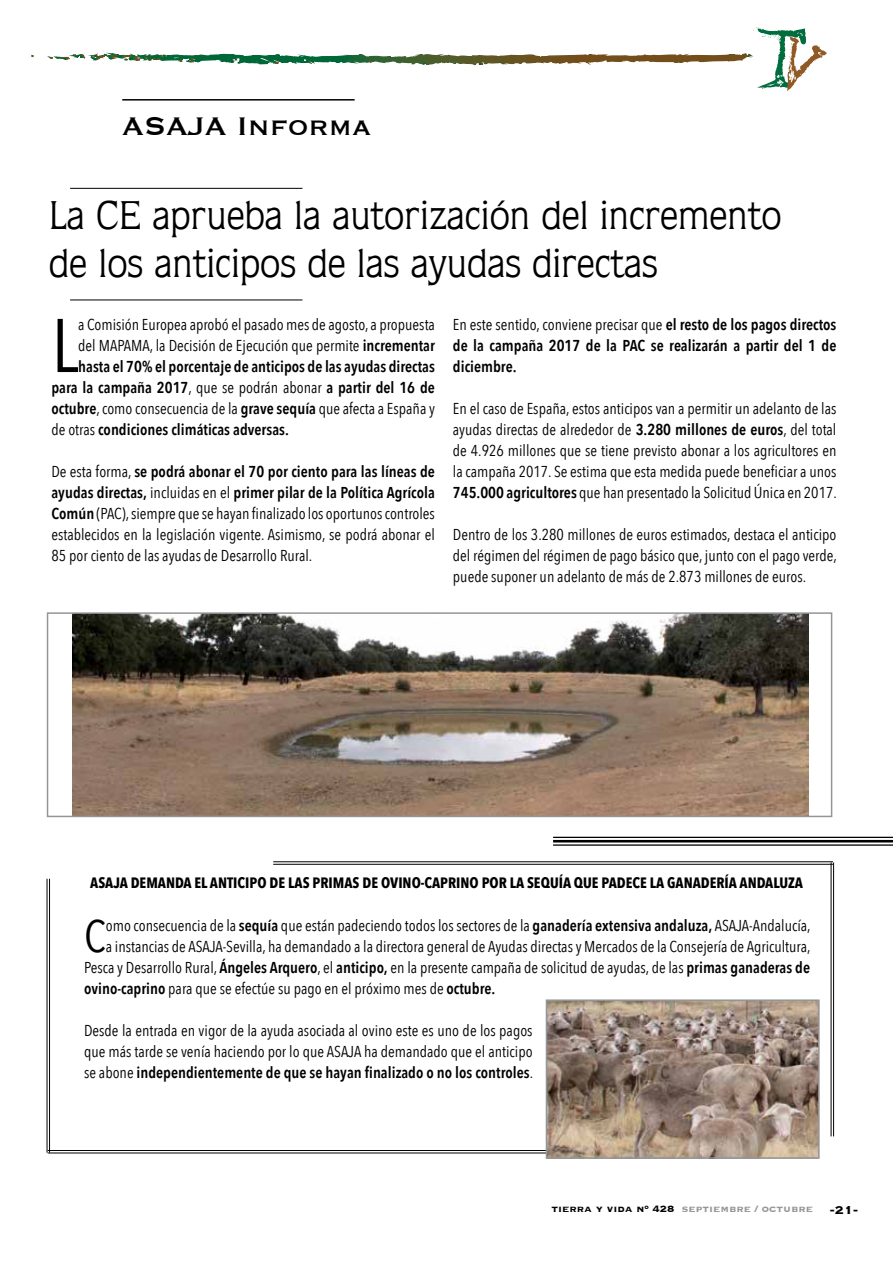
<style>
.page{position:relative;width:893px;height:1263px;background:#fff}
.page>*{position:absolute;margin:0;border:0;box-sizing:border-box;transform-origin:0 0}
.t1{font:75px "Avenir Next Condensed";color:#000}
.t2{font:45.45px "Avenir Next Condensed";color:#000}
.t3{font:40.5px/48px "Quorum Std";color:#000}
.t4{font:33px "Copperplate";color:#000}
.t5{font:15.75px/21px "Avenir Next Condensed";color:#000;text-align:justify}
.t6{font:600 15.75px/21px "Avenir Next Condensed";color:#000;text-align:justify}
.t7{font:700 15px "Avenir Next Condensed";color:#000}
.t8{font:700 12px "Copperplate";color:#939598}
.s1{font-weight:600}
.s2{font-weight:400}
.s3{color:#000}
.s4{font-size:15px;color:#000}
</style>
<div class="page">
<svg style="left:47px;top:27px;width:780px;height:65px"></svg>
<hr style="left:122px;top:99px;width:233px;height:2px;background:#000">
<hr style="left:553px;top:837px;width:340px;height:1px;background:#000">
<hr style="left:553px;top:840px;width:340px;height:2px;background:#000">
<hr style="left:553px;top:844px;width:340px;height:2px;background:#000">
<hr style="left:831px;top:862px;width:1px;height:274px;background:#000">
<hr style="left:833px;top:862px;width:1px;height:274px;background:#000">
<hr style="left:49px;top:879px;width:1px;height:274px;background:#000">
<hr style="left:47px;top:879px;width:1px;height:274px;background:#000">
<hr style="left:273px;top:861px;width:560px;height:1px;background:#000">
<hr style="left:273px;top:864px;width:560px;height:1px;background:#000">
<hr style="left:48px;top:1153px;width:559px;height:1px;background:#000">
<hr style="left:48px;top:1150px;width:559px;height:1px;background:#000">
<hr style="left:70px;top:188px;width:232px;height:1px;background:#000">
<hr style="left:70px;top:300px;width:232px;height:1px;background:#000">
<img style="left:73px;top:615px;width:735px;height:199px">
<div style="left:47px;top:612px;width:785px;height:205px;border:2px solid #939598"></div>
<img style="left:549px;top:1002px;width:268px;height:154px">
<div style="left:546px;top:999px;width:274px;height:160px;border:2px solid #939598"></div>
<h3 class="t4" style="left:122px;top:105px;width:250px">ASAJA Informa</h3>
<h3 class="t3" style="left:49px;top:191px;width:734px">La CE aprueba la autorización del incremento de los anticipos de las ayudas directas</h3>
<h1 class="t1" style="left:51px;top:282px;width:28px">L</h1>
<p class="t5" style="left:78px;top:313px;width:358px">a Comisión Europea aprobó el pasado mes de agosto, a propuesta</p>
<p class="t5" style="left:78px;top:334px;width:358px">del MAPAMA, la Decisión de Ejecución que permite <span class="s1">incrementar</span></p>
<p class="t6" style="left:78px;top:356px;width:358px">hasta el 70% el porcentaje de anticipos de las ayudas directas</p>
<p class="t6" style="left:51px;top:377px;width:385px">para la campaña 2017<span class="s2">, que se podrán abonar</span> a partir del 16 de</p>
<p class="t5" style="left:51px;top:397px;width:385px"><span class="s1">octubre</span>, como consecuencia de la <span class="s1">grave sequía</span> que afecta a España y</p>
<p class="t6" style="left:51px;top:419px;width:239px"><span class="s2">de otras</span> condiciones climáticas adversas.</p>
<p class="t5" style="left:51px;top:460px;width:385px">De esta forma, <span class="s1">se podrá abonar el 70 por ciento para las líneas de ayudas directas,</span> incluidas en el <span class="s1">primer pilar de la Política Agrícola Común</span> (PAC), siempre que se hayan finalizado los oportunos controles establecidos en la legislación vigente. Asimismo, se podrá abonar el 85 por ciento de las ayudas de Desarrollo Rural.</p>
<p class="t6" style="left:453px;top:314px;width:385px"><span class="s2">En este sentido, conviene precisar que</span> el resto de los pagos directos de la campaña 2017 de la PAC se realizarán a partir del 1 de diciembre.</p>
<p class="t5" style="left:453px;top:397px;width:385px">En el caso de España, estos anticipos van a permitir un adelanto de las ayudas directas de alrededor de <span class="s1">3.280 millones de euros</span>, del total de 4.926 millones que se tiene previsto abonar a los agricultores en la campaña 2017. Se estima que esta medida puede beneficiar a unos <span class="s1">745.000 agricultores</span> que han presentado la Solicitud Única en 2017.</p>
<p class="t5" style="left:453px;top:523px;width:385px">Dentro de los 3.280 millones de euros estimados, destaca el anticipo del régimen del régimen de pago básico que, junto con el pago verde, puede suponer un adelanto de más de 2.873 millones de euros.</p>
<p class="t7" style="left:90px;top:873px;width:78px">ASAJA DE MANDA</p>
<p class="t7" style="left:194px;top:873px;width:24px">EL ANTICIPO</p>
<p class="t7" style="left:270px;top:873px;width:121px">DELAS PRIMASDEOVINO</p>
<p class="t7" style="left:421px;top:873px;width:13px">-CAPRINO</p>
<p class="t7" style="left:482px;top:873px;width:9px">POR</p>
<p class="t7" style="left:510px;top:873px;width:101px">LA SEQUÍA QUE PADECE</p>
<p class="t7" style="left:650px;top:873px;width:26px">LA GANADERÍA</p>
<p class="t7" style="left:739px;top:873px;width:9px">ANDALUZA</p>
<h2 class="t2" style="left:84px;top:897px;width:23px">C</h2>
<p class="t5" style="left:106px;top:914px;width:706px">omo consecuencia de la <span class="s1">sequía</span> que están padeciendo todos los sectores de la <span class="s1">ganadería extensiva andaluza,</span> ASAJA-Andalucía,</p>
<p class="t5" style="left:106px;top:935px;width:706px">a instancias de ASAJA-Sevilla, ha demandado a la directora general de Ayudas directas y Mercados de la Consejería de Agricultura,</p>
<p class="t5" style="left:84px;top:956px;width:728px">Pesca y Desarrollo Rural, <span class="s1">Ángeles Arquero</span>, el <span class="s1">anticipo,</span> en la presente campaña de solicitud de ayudas, de las <span class="s1">primas ganaderas de</span></p>
<p class="t5" style="left:84px;top:977px;width:413px"><span class="s1">ovino-caprino</span> para que se efectúe su pago en el próximo mes de <span class="s1">octubre.</span></p>
<p class="t5" style="left:84px;top:1019px;width:450px">Desde la entrada en vigor de la ayuda asociada al ovino este es uno de los pagos que más tarde se venía haciendo por lo que ASAJA ha demandado que el anticipo se abone <span class="s1">independientemente de que se hayan finalizado o no los controles</span>.</p>
<p class="t8" style="left:551px;top:1201px;width:308px"><span class="s3">tierra y vida nº 428</span> septiembre / octubre <span class="s4">-21-</span></p>
</div>
